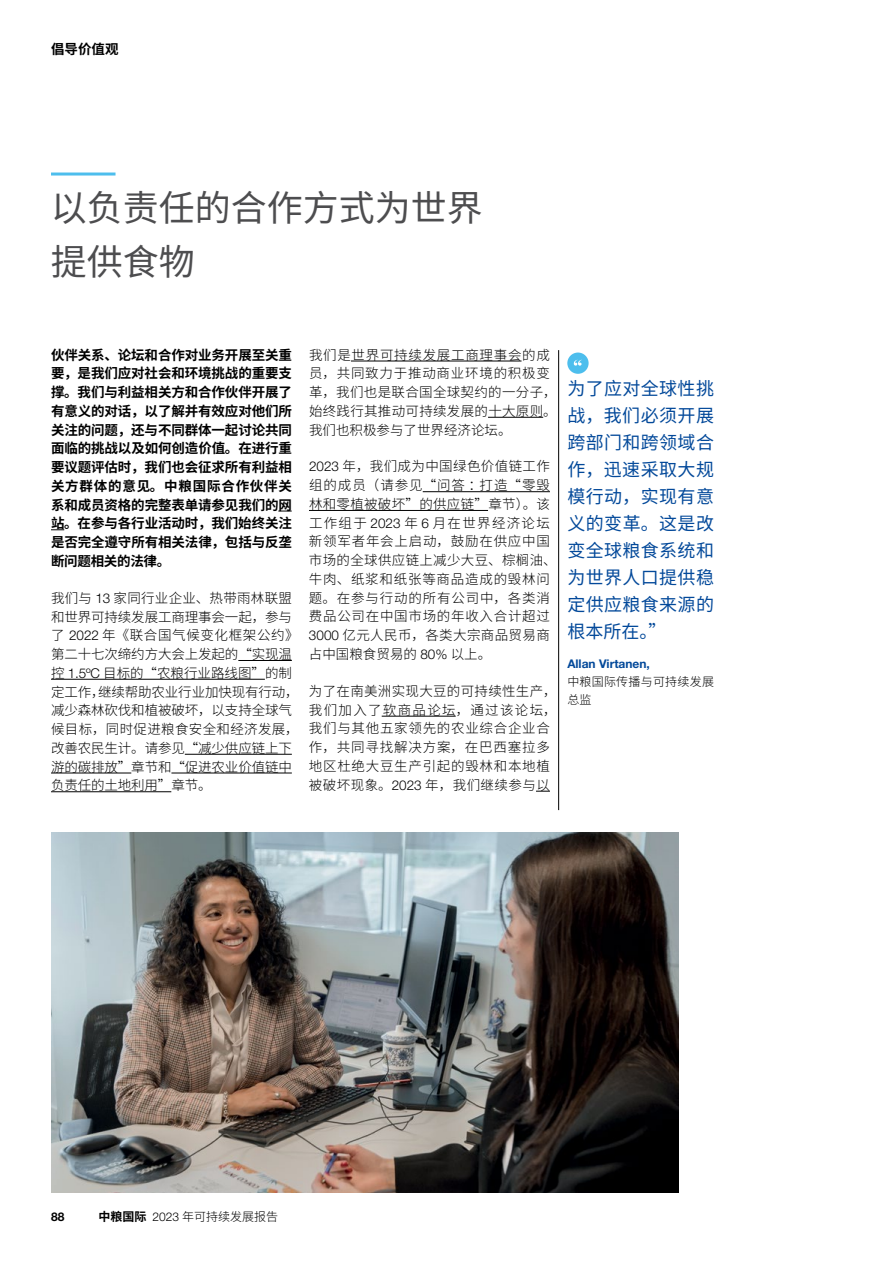
<style>
.page{position:relative;width:893px;height:1263px;background:#fff}
.page>*{position:absolute;margin:0;border:0;box-sizing:border-box;transform-origin:0 0}
.t1{font:36px/54px "Source Han Sans CN";color:#4d4d4f}
.t2{font:18px/27px "Source Han Sans CN";letter-spacing:.02em;color:#03499a;text-align:justify}
.t3{font:300 13.5px/18.8px "Source Han Sans CN";letter-spacing:.055em;color:#000}
.t4{font:700 13.5px/18.8px "Source Han Sans CN";letter-spacing:-.01em;color:#000;text-align:justify}
.t5{font:300 13.5px/18.8px "Source Han Sans CN";letter-spacing:-.01em;color:#000}
.t6{font:300 13.5px/18.8px "Source Han Sans CN";letter-spacing:.025em;color:#000}
.t7{font:300 12px "Source Han Sans CN";color:#000}
.t8{font:700 12px "Helvetica Neue LT Std";color:#03499a}
.t9{font:300 12px/18px "Source Han Sans CN";letter-spacing:.02em;color:#000}
.t10{font:700 12px "Helvetica Neue LT Std";color:#000}
.s1{font-family:"Helvetica Neue LT Std"}
.s2{font-weight:700}
</style>
<div class="page">
<img style="left:51px;top:833px;width:628px;height:359px">
<svg style="left:278px;top:511px;width:14px;height:1px"></svg>
<svg style="left:51px;top:529px;width:13px;height:1px"></svg>
<hr style="left:238px;top:660px;width:54px;height:1px;background:#000">
<hr style="left:51px;top:679px;width:214px;height:1px;background:#000">
<hr style="left:185px;top:754px;width:107px;height:1px;background:#000">
<hr style="left:51px;top:773px;width:80px;height:1px;background:#000">
<hr style="left:171px;top:773px;width:121px;height:1px;background:#000">
<hr style="left:51px;top:791px;width:120px;height:1px;background:#000">
<hr style="left:51px;top:173px;width:65px;height:3px;background:#4dbeed">
<hr style="left:558px;top:350px;width:1px;height:460px;background:#000">
<hr style="left:351px;top:361px;width:170px;height:1px;background:#000">
<hr style="left:488px;top:417px;width:55px;height:1px;background:#000">
<hr style="left:423px;top:491px;width:127px;height:1px;background:#000">
<hr style="left:309px;top:510px;width:179px;height:1px;background:#000">
<hr style="left:382px;top:716px;width:74px;height:1px;background:#000">
<svg style="left:536px;top:791px;width:14px;height:1px"></svg>
<div style="left:567px;top:353px;width:22px;height:21px;background:#4dbeed;border-radius:50%"></div>
<svg style="left:574px;top:360px;width:8px;height:6px"></svg>
<p class="t4" style="left:51px;top:40px;width:69px">倡导价值观</p>
<h1 class="t1" style="left:51px;top:181px;width:434px">以负责任的合作方式为世界提供食物</h1>
<p class="t4" style="left:51px;top:345px;width:243px">伙伴关系、论坛和合作对业务开展至关重要，是我们应对社会和环境挑战的重要支撑。我们与利益相关方和合作伙伴开展了有意义的对话，以了解并有效应对他们所关注的问题，还与不同群体一起讨论共同面临的挑战以及如何创造价值。在进行重要议题评估时，我们也会征求所有利益相关方群体的意见。中粮国际合作伙伴关系和成员资格的完整表单请参见我们的网站。在参与各行业活动时，我们始终关注是否完全遵守所有相关法律，包括与反垄断问题相关的法律。</p>
<p class="t5" style="left:51px;top:589px;width:249px">我们与 <span class="s1">13</span> 家同行业企业、热带雨林联盟和世界可持续发展工商理事会一起，参与了 <span class="s1">2022</span> 年《联合国气候变化框架公约》第二十七次缔约方大会上发起的“实现温控 <span class="s1">1.5ºC</span> 目标的“农粮行业路线图”的制定工作，继续帮助农业行业加快现有行动，减少森林砍伐和植被破坏，以支持全球气候目标，同时促进粮食安全和经济发展，改善农民生计。请参见“减少供应链上下游的碳排放”章节和“促进农业价值链中负责任的土地利用”章节。</p>
<p class="t6" style="left:309px;top:345px;width:249px">我们是世界可持续发展工商理事会的成员，共同致力于推动商业环境的积极变革，我们也是联合国全球契约的一分子，始终践行其推动可持续发展的十大原则。我们也积极参与了世界经济论坛。</p>
<p class="t3" style="left:309px;top:457px;width:249px"><span class="s1">2023</span> 年，我们成为中国绿色价值链工作组的成员（请参见“问答：打造“零毁林和零植被破坏”的供应链”章节）。该工作组于 <span class="s1">2023</span> 年 <span class="s1">6</span> 月在世界经济论坛新领军者年会上启动，鼓励在供应中国市场的全球供应链上减少大豆、棕榈油、牛肉、纸浆和纸张等商品造成的毁林问题。在参与行动的所有公司中，各类消费品公司在中国市场的年收入合计超过<br><span class="s1">3000</span> 亿元人民币，各类大宗商品贸易商占中国粮食贸易的 <span class="s1">80%</span> 以上。</p>
<p class="t3" style="left:309px;top:682px;width:249px">为了在南美洲实现大豆的可持续性生产，我们加入了软商品论坛，通过该论坛，我们与其他五家领先的农业综合企业合作，共同寻找解决方案，在巴西塞拉多地区杜绝大豆生产引起的毁林和本地植被破坏现象。<span class="s1">2023</span> 年，我们继续参与以</p>
<h2 class="t2" style="left:567px;top:376px;width:148px">为了应对全球性挑战，我们必须开展跨部门和跨领域合作，迅速采取大规模行动，实现有意义的变革。这是改变全球粮食系统和为世界人口提供稳定供应粮食来源的根本所在。”</h2>
<p class="t8" style="left:567px;top:656px;width:84px">Allan Virtanen,</p>
<p class="t9" style="left:567px;top:672px;width:148px">中粮国际传播与可持续发展总监</p>
<p class="t10" style="left:51px;top:1209px;width:15px">88</p>
<p class="t7" style="left:99px;top:1209px;width:181px"><span class="s2">中粮国际</span> <span class="s1">2023</span> 年可持续发展报告</p>
</div>
